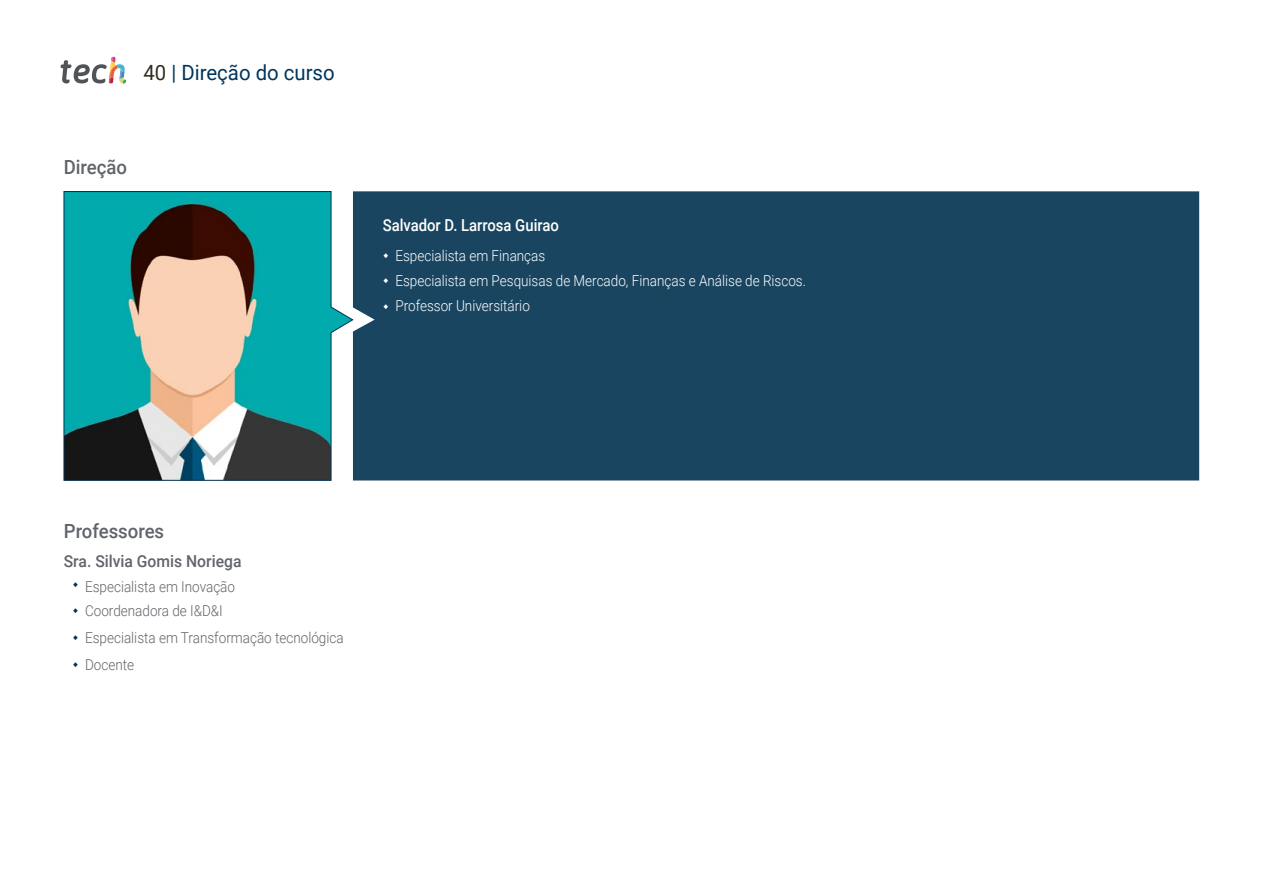
<style>
.page{position:relative;width:1263px;height:893px;background:#fff}
.page>*{position:absolute;margin:0;border:0;box-sizing:border-box;transform-origin:0 0}
.t1{font:21px "Roboto";color:#00355c}
.t2{font:500 19.5px "Roboto";color:#61646a;scale:.95 1}
.t3{font:500 16.5px "Roboto";color:#fff;scale:.9 1}
.t4{font:500 16.5px "Roboto";color:#61646a;scale:.95 1}
.t5{font:300 15px/25.2px "Roboto";color:#fff;scale:.9 1}
.t6{font:300 15px/24.5px "Roboto";color:#61646a;scale:.9 1}
.s1{color:#312e20}
</style>
<div class="page">
<svg style="left:61px;top:57px;width:65px;height:27px"></svg>
<div style="left:353px;top:191px;width:846px;height:289px;background:#1a4561"></div>
<svg style="left:64px;top:191px;width:289px;height:290px;background:#569b97"></svg>
<svg style="left:384px;top:253px;width:4px;height:5px"></svg>
<svg style="left:384px;top:278px;width:4px;height:5px"></svg>
<svg style="left:384px;top:304px;width:4px;height:5px"></svg>
<h1 class="t1" style="left:144px;top:57px;width:193px"><span class="s1">40</span> | Direção do curso</h1>
<h2 class="t2" style="left:64px;top:154px;width:68px">Direção</h2>
<p class="t3" style="left:383px;top:213px;width:197px">Salvador D. Larrosa Guirao</p>
<p class="t5" style="left:395px;top:242px;width:458px">Especialista em Finanças<br>Especialista em Pesquisas de Mercado, Finanças e Análise de Riscos.<br>Professor Universitário</p>
<h2 class="t2" style="left:64px;top:517px;width:107px">Professores</h2>
<p class="t4" style="left:64px;top:550px;width:189px">Sra. Silvia Gomis Noriega</p>
<p class="t6" style="left:85px;top:574px;width:168px">Especialista em Inovação<br>Coordenadora de I&amp;D&amp;I</p>
<p class="t6" style="left:85px;top:624px;width:289px;line-height:26.7px">Especialista em Transformação tecnológica<br>Docente</p>
</div>
